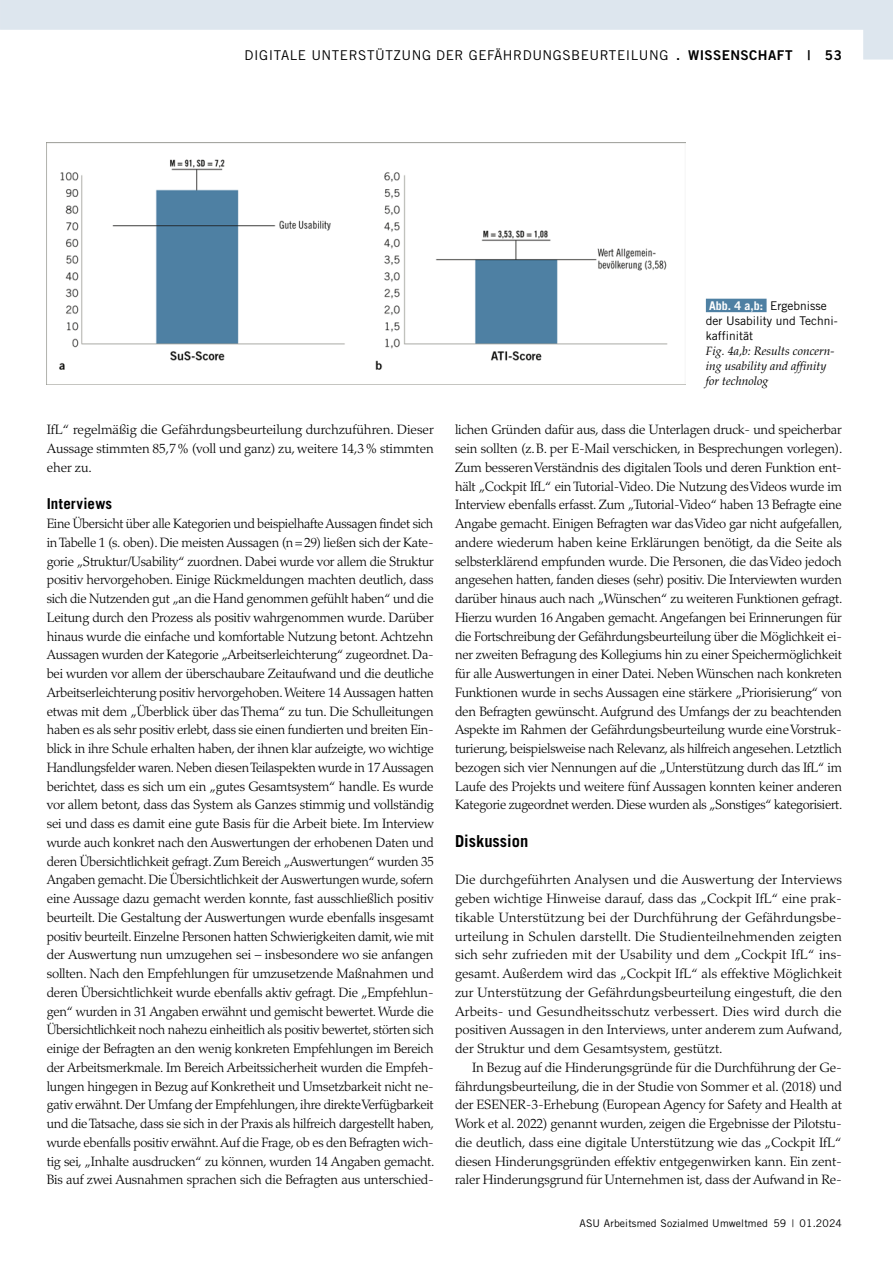
<style>
.page{position:relative;width:893px;height:1263px;background:#fff}
.page>*{position:absolute;margin:0;border:0;box-sizing:border-box;transform-origin:0 0}
.t1{font:700 16.5px "Trade Gothic LT Std";color:#000}
.t2{font:700 15px "Trade Gothic LT Std";letter-spacing:.015em;color:#000}
.t3{font:300 13.5px/18.8px "Palatino LT Std";letter-spacing:-.01em;color:#000;text-align:justify}
.t4{font:13.5px "Trade Gothic LT Std";letter-spacing:.04em;color:#000}
.t5{font:13.5px "Trade Gothic LT Std Bd 2";letter-spacing:.03em;color:#000}
.t6{font:italic 12px/15px "Palatino LT Std";color:#000}
.t7{font:12px/15px "Trade Gothic LT Std";color:#000}
.t8{font:10.5px "Trade Gothic LT Std";letter-spacing:.01em;color:#000}
.s1{font-weight:700;color:#fff}
</style>
<div class="page">
<div style="left:706px;top:299px;width:61px;height:13px;background:#4e80a3"></div>
<img style="left:47px;top:143px;width:638px;height:242px">
<svg style="left:0;top:0;width:893px;height:60px;fill:#e4ebf1"></svg>
<p class="t4" style="left:245px;top:47px;width:18px">Digitale</p>
<p class="t4" style="left:311px;top:47px;width:20px">Unterst</p>
<p class="t4" style="left:375px;top:47px;width:37px">ützung</p>
<p class="t4" style="left:436px;top:47px;width:10px">der</p>
<p class="t4" style="left:469px;top:47px;width:45px">Gefährdungsbeurteilung</p>
<p class="t5" style="left:676px;top:46px;width:167px">. WISSENSCHAFT | -53</p>
<p class="t3" style="left:47px;top:421px;width:389px">IfL“ regelmäßig die Gefährdungsbeurteilung durchzuführen. Dieser Aussage stimmten 85,7% (voll und ganz) zu, weitere 14,3% stimmten eher zu.</p>
<p class="t2" style="left:47px;top:495px;width:67px">Interviews</p>
<p class="t3" style="left:47px;top:514px;width:389px">Eine Übersicht über alle Kategorien und beispielhafte Aussagen findet sich in Tabelle 1 (s. oben). Die meisten Aussagen (n=29) ließen sich der Kate&shy;gorie „Struktur/Usability“ zuordnen. Dabei wurde vor allem die Struktur positiv hervorgehoben. Einige Rückmeldungen machten deutlich, dass sich die Nutzenden gut „an die Hand genommen gefühlt haben“ und die Leitung durch den Prozess als positiv wahrgenommen wurde. Darüber hinaus wurde die einfache und komfortable Nutzung betont. Achtzehn Aussagen wurden der Kategorie „Arbeitserleichterung“ zugeordnet. Da&shy;bei wurden vor allem der überschaubare Zeitaufwand und die deutliche Arbeitserleichterung positiv hervorgehoben. Weitere 14 Aussagen hatten etwas mit dem „Überblick über das Thema“ zu tun. Die Schulleitungen haben es als sehr positiv erlebt, dass sie einen fundierten und breiten Ein&shy;blick in ihre Schule erhalten haben, der ihnen klar aufzeigte, wo wichtige Handlungsfelder waren. Neben diesen Teilaspekten wurde in 17 Aussagen berichtet, dass es sich um ein „gutes Gesamtsystem“ handle. Es wurde vor allem betont, dass das System als Ganzes stimmig und vollständig sei und dass es damit eine gute Basis für die Arbeit biete. Im Interview wurde auch konkret nach den Auswertungen der erhobenen Daten und deren Übersichtlichkeit gefragt. Zum Bereich „Auswertungen“ wurden 35<br>Angaben gemacht. Die Übersichtlichkeit der Auswertungen wurde, sofern eine Aussage dazu gemacht werden konnte, fast ausschließlich positiv beurteilt. Die Gestaltung der Auswertungen wurde ebenfalls insgesamt positiv beurteilt. Einzelne Personen hatten Schwierigkeiten damit, wie mit der Auswertung nun umzugehen sei – insbesondere wo sie anfangen sollten. Nach den Empfehlungen für umzusetzende Maßnahmen und deren Übersichtlichkeit wurde ebenfalls aktiv gefragt. Die „Empfehlun&shy;gen“ wurden in 31 Angaben erwähnt und gemischt bewertet. Wurde die Übersichtlichkeit noch nahezu einheitlich als positiv bewertet, störten sich einige der Befragten an den wenig konkreten Empfehlungen im Bereich der Arbeitsmerkmale. Im Bereich Arbeitssicherheit wurden die Empfeh&shy;lungen hingegen in Bezug auf Konkretheit und Umsetzbarkeit nicht ne&shy;gativ erwähnt. Der Umfang der Empfehlungen, ihre direkte Verfügbarkeit und die Tatsache, dass sie sich in der Praxis als hilfreich dargestellt haben, wurde ebenfalls positiv erwähnt. Auf die Frage, ob es den Befragten wich&shy;tig sei, „Inhalte ausdrucken“ zu können, wurden 14 Angaben gemacht.<br>Bis auf zwei Ausnahmen sprachen sich die Befragten aus unterschied-</p>
<p class="t7" style="left:706px;top:298px;width:133px"><span class="s1">Abb. 4 a,b:</span> Ergebnisse der Usability und Techni&shy;kaffinität</p>
<p class="t6" style="left:706px;top:343px;width:130px">Fig. 4a,b: Results concern&shy;ing usability and affinity for technolog</p>
<p class="t3" style="left:455px;top:421px;width:389px">lichen Gründen dafür aus, dass die Unterlagen druck- und speicherbar sein sollten (z.B. per E-Mail verschicken, in Besprechungen vorlegen).<br>Zum besseren Verständnis des digitalen Tools und deren Funktion ent&shy;hält „Cockpit IfL“ ein Tutorial-Video. Die Nutzung des Videos wurde im Interview ebenfalls erfasst. Zum „Tutorial-Video“ haben 13 Befragte eine Angabe gemacht. Einigen Befragten war das Video gar nicht aufgefallen, andere wiederum haben keine Erklärungen benötigt, da die Seite als selbsterklärend empfunden wurde. Die Personen, die das Video jedoch angesehen hatten, fanden dieses (sehr) positiv. Die Interviewten wurden darüber hinaus auch nach „Wünschen“ zu weiteren Funktionen gefragt.<br>Hierzu wurden 16 Angaben gemacht. Angefangen bei Erinnerungen für die Fortschreibung der Gefährdungsbeurteilung über die Möglichkeit ei&shy;ner zweiten Befragung des Kollegiums hin zu einer Speichermöglichkeit für alle Auswertungen in einer Datei. Neben Wünschen nach konkreten Funktionen wurde in sechs Aussagen eine stärkere „Priorisierung“ von den Befragten gewünscht. Aufgrund des Umfangs der zu beachtenden Aspekte im Rahmen der Gefährdungsbeurteilung wurde eine Vorstruk&shy;turierung, beispielsweise nach Relevanz, als hilfreich angesehen. Letztlich bezogen sich vier Nennungen auf die „Unterstützung durch das IfL“ im Laufe des Projekts und weitere fünf Aussagen konnten keiner anderen Kategorie zugeordnet werden. Diese wurden als „Sonstiges“ kategorisiert.</p>
<p class="t1" style="left:455px;top:831px;width:75px">Diskussion</p>
<p class="t3" style="left:455px;top:871px;width:389px">Die durchgeführten Analysen und die Auswertung der Interviews geben wichtige Hinweise darauf, dass das „Cockpit IfL“ eine prak&shy;tikable Unterstützung bei der Durchführung der Gefährdungsbe&shy;urteilung in Schulen darstellt. Die Studienteilnehmenden zeigten sich sehr zufrieden mit der Usability und dem „Cockpit IfL“ ins&shy;gesamt. Außerdem wird das „Cockpit IfL“ als effektive Möglichkeit zur Unterstützung der Gefährdungsbeurteilung eingestuft, die den Arbeits- und Gesundheitsschutz verbessert. Dies wird durch die positiven Aussagen in den Interviews, unter anderem zum Aufwand, der Struktur und dem Gesamtsystem, gestützt.</p>
<p class="t3" style="left:455px;top:1058px;width:388px;text-indent:17px">In Bezug auf die Hinderungsgründe für die Durchführung der Ge&shy;fährdungsbeurteilung, die in der Studie von Sommer et al. (2018) und der ESENER-3-Erhebung (European Agency for Safety and Health at Work et al. 2022) genannt wurden, zeigen die Ergebnisse der Pilotstu&shy;die deutlich, dass eine digitale Unterstützung wie das „Cockpit IfL“ diesen Hinderungsgründen effektiv entgegenwirken kann. Ein zent&shy;raler Hinderungsgrund für Unternehmen ist, dass der Aufwand in Re-</p>
<p class="t8" style="left:579px;top:1217px;width:264px">ASU Arbeitsmed Sozialmed Umweltmed 59 | 01.2024</p>
</div>
